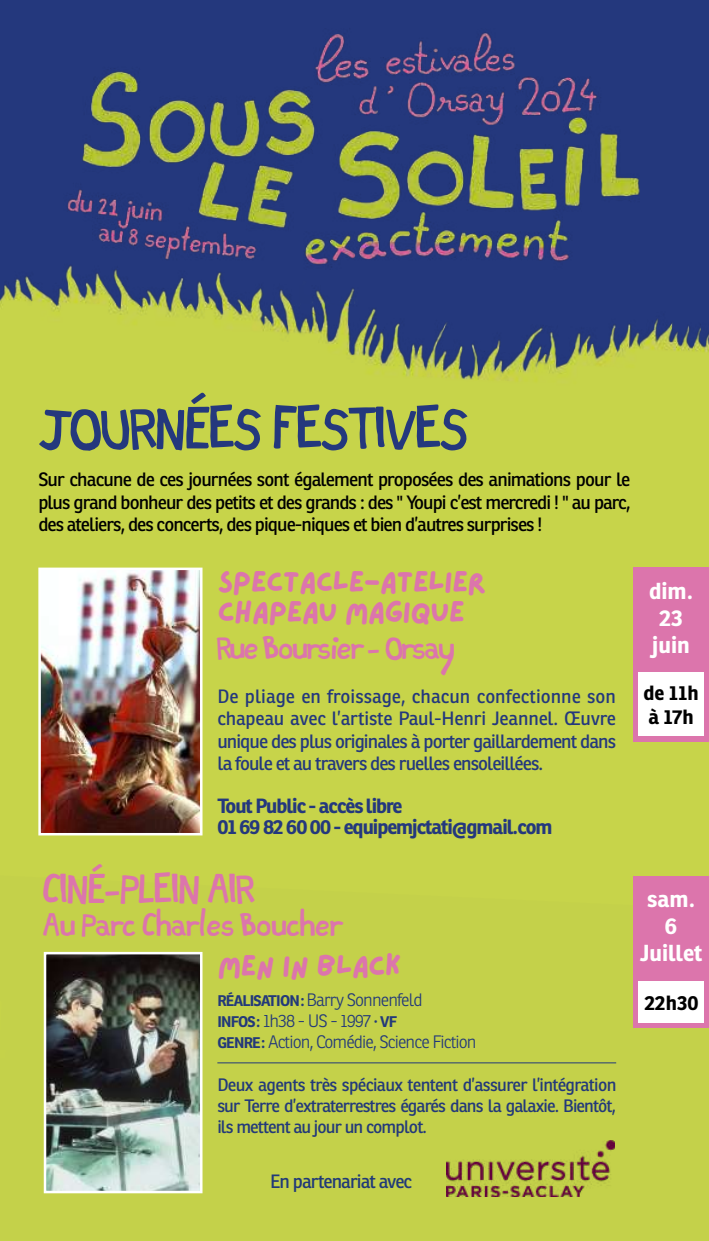
<style>
.page{position:relative;width:709px;height:1241px;background:#fff}
.page>*{position:absolute;margin:0;border:0;box-sizing:border-box;transform-origin:0 0}
.t1{font:50px "Sous Le Soleil exactement 3";color:#24387d}
.t2{font:35px "Sous Le Soleil exactement 3";color:#dc75ac}
.t3{font:30px/30px "Lazydog";letter-spacing:-.03em;color:#dc75ac}
.t4{font:27.5px "Sous Le Soleil exactement 3";color:#dc75ac}
.t5{font:27.5px "Sous Le Soleil exactement 3";letter-spacing:-.03em;color:#dc75ac}
.t6{font:700 22.5px/27px "Ronnia";color:#fff;text-align:center}
.t7{font:700 20px/21.2px "Ronnia";letter-spacing:-.05em;color:#24387d}
.t8{font:700 20px/24px "Ronnia";color:#000}
.t9{font:18.75px/22.5px "Ronnia";letter-spacing:-.05em;color:#000;text-align:justify}
.t10{font:18.75px/22.5px "Ronnia";letter-spacing:-.05em;color:#24387d;text-align:justify}
.t11{font:18.75px "Ronnia";letter-spacing:-.05em;color:#213a78}
.t12{font:17.5px/21.2px "Ronnia";letter-spacing:-.05em;color:#23397a;text-align:justify}
.t13{font:300 17.5px/21.2px "Ronnia";letter-spacing:-.05em;color:#23397a}
.s1{font-weight:700;font-size:15px}
</style>
<div class="page">
<img style="left:0;top:31px;width:709px;height:1209px">
<div style="left:633px;top:876px;width:76px;height:151px;background:#dc75ac"></div>
<div style="left:638px;top:981px;width:66px;height:41px;background:#fff"></div>
<img style="left:47px;top:954px;width:152px;height:235px">
<div style="left:44px;top:951px;width:158px;height:241px;border:2px solid #fff"></div>
<hr style="left:217px;top:1062px;width:399px;height:1px;background:#23397a">
<img style="left:447px;top:1140px;width:167px;height:56px">
<img style="left:41px;top:570px;width:158px;height:262px">
<div style="left:38px;top:567px;width:164px;height:268px;border:2px solid #fff"></div>
<div style="left:633px;top:567px;width:76px;height:175px;background:#dc75ac"></div>
<div style="left:638px;top:672px;width:66px;height:64px;background:#fff"></div>
<img style="left:44px;top:0;width:621px;height:298px">
<hr style="left:0;top:426px;width:1px;height:31px;background:#fff">
<hr style="left:0;top:881px;width:1px;height:38px;background:#fff">
<hr style="left:0;top:0;width:1px;height:89px;background:#fff">
<hr style="left:0;top:91px;width:1px;height:58px;background:#fff">
<hr style="left:0;top:252px;width:1px;height:34px;background:#fff">
<svg style="left:0;top:286px;width:1px;height:30px"></svg>
<hr style="left:0;top:316px;width:1px;height:39px;background:#fff">
<hr style="left:0;top:357px;width:1px;height:37px;background:#fff">
<hr style="left:0;top:151px;width:1px;height:53px;background:#fff">
<hr style="left:0;top:207px;width:1px;height:42px;background:#fff">
<hr style="left:0;top:460px;width:1px;height:41px;background:#fff">
<hr style="left:0;top:921px;width:1px;height:50px;background:#fff">
<hr style="left:0;top:1022px;width:1px;height:51px;background:#fff">
<hr style="left:0;top:503px;width:1px;height:65px;background:#fff">
<hr style="left:0;top:973px;width:1px;height:46px;background:#fff">
<hr style="left:0;top:1076px;width:1px;height:48px;background:#fff">
<svg style="left:0;top:568px;width:1px;height:17px"></svg>
<hr style="left:0;top:641px;width:1px;height:39px;background:#fff">
<hr style="left:0;top:797px;width:1px;height:43px;background:#fff">
<hr style="left:0;top:585px;width:1px;height:54px;background:#fff">
<hr style="left:0;top:748px;width:1px;height:47px;background:#fff">
<hr style="left:0;top:683px;width:1px;height:32px;background:#fff">
<svg style="left:0;top:715px;width:1px;height:33px"></svg>
<hr style="left:0;top:842px;width:1px;height:37px;background:#fff">
<svg style="left:0;top:394px;width:1px;height:32px"></svg>
<h1 class="t1" style="left:38px;top:409px;width:430px">JOURNÉES FESTIVES</h1>
<p class="t9" style="left:38px;top:468px;width:593px">Sur chacune de ces journées sont également proposées des animations pour le plus grand bonheur des petits et des grands : des " Youpi c’est mercredi ! " au parc, des ateliers, des concerts, des pique-niques et bien d’autres surprises !</p>
<h3 class="t3" style="left:217px;top:564px;width:271px">Spectacle-Atelier<br>Chapeau Magique</h3>
<h3 class="t5" style="left:217px;top:637px;width:238px">Rue Boursier - Orsay</h3>
<p class="t10" style="left:217px;top:684px;width:400px">De pliage en froissage, chacun confectionne son chapeau avec l’artiste Paul-Henri Jeannel. Œuvre unique des plus originales à porter gaillardement dans la foule et au travers des ruelles ensoleillées.</p>
<p class="t7" style="left:217px;top:795px;width:337px">Tout Public - accès libre<br>01 69 82 60 00 - equipemjctati@gmail.com</p>
<h2 class="t2" style="left:44px;top:876px;width:212px">CINÉ-PLEIN AIR</h2>
<h3 class="t4" style="left:44px;top:914px;width:300px">Au Parc Charles Boucher</h3>
<h3 class="t3" style="left:217px;top:948px;width:186px">Men In Black</h3>
<p class="t13" style="left:217px;top:988px;width:261px"><span class="s1">RÉALISATION:</span> Barry Sonnenfeld<br><span class="s1">INFOS:</span> 1h38 - US - 1997 <span class="s1">· VF<br>GENRE:</span> Action, Comédie, Science Fiction</p>
<p class="t12" style="left:217px;top:1073px;width:400px">Deux agents très spéciaux tentent d’assurer l’intégration sur Terre d’extraterrestres égarés dans la galaxie. Bientôt, ils mettent au jour un complot.</p>
<p class="t11" style="left:270px;top:1169px;width:143px">En partenariat avec</p>
<p class="t6" style="left:649px;top:577px;width:46px">dim.<br>23 juin</p>
<p class="t8" style="left:643px;top:680px;width:57px">de 11h à 17h</p>
<p class="t6" style="left:639px;top:885px;width:64px">sam.<br>6<br>Juillet</p>
<p class="t8" style="left:644px;top:990px;width:56px">22h30</p>
</div>
